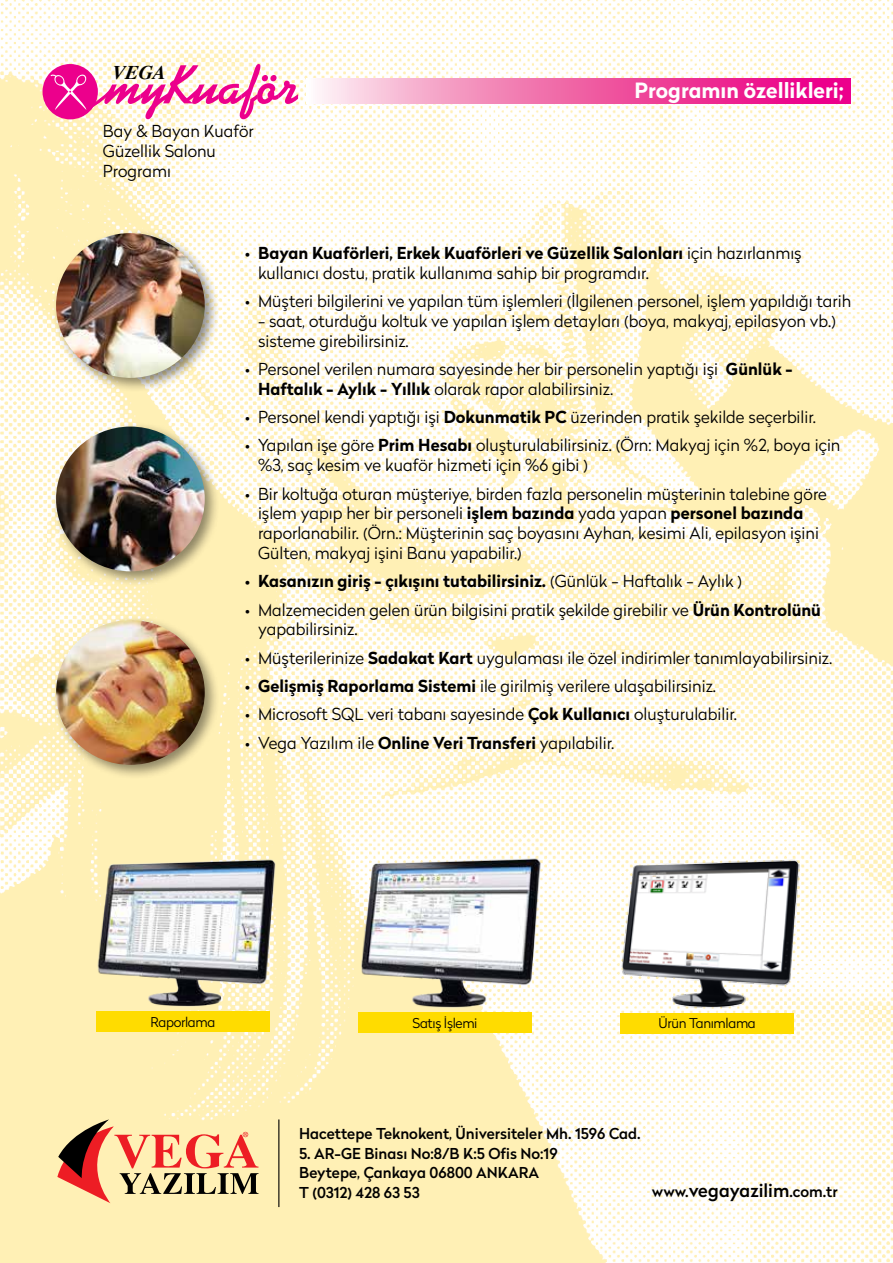
<style>
.page{position:relative;width:893px;height:1263px;background:#fff}
.page>*{position:absolute;margin:0;border:0;box-sizing:border-box;transform-origin:0 0}
.t1{font:700 21px "Radikal";color:#fff}
.t2{font:19.65px "Times Bold Italic Tr";color:#000}
.t3{font:300 16.5px/19.8px "Radikal";color:#000}
.t4{font:700 16.5px "Radikal";color:#000}
.t5{font:500 15px/19.5px "Radikal";color:#000}
.t6{font:300 13.5px "Radikal";letter-spacing:-.025em;color:#000}
.s1{font-weight:700}
.s2{font-weight:300}
.s3{font-size:18px}
</style>
<div class="page">
<img style="left:0;top:0;width:893px;height:1263px">
<div style="left:51px;top:228px;width:169px;height:165px;background:#000;opacity:.45"></div>
<img style="left:56px;top:233px;width:149px;height:145px">
<div style="left:51px;top:422px;width:169px;height:164px;background:#000;opacity:.45"></div>
<img style="left:56px;top:427px;width:149px;height:144px">
<div style="left:51px;top:615px;width:169px;height:165px;background:#000;opacity:.45"></div>
<img style="left:56px;top:620px;width:149px;height:145px">
<svg style="left:57px;top:1119px;width:202px;height:84px;background:#dcaf86"></svg>
<img style="left:94px;top:841px;width:188px;height:174px">
<div style="left:96px;top:1011px;width:174px;height:21px;background:#ffdc00"></div>
<img style="left:618px;top:841px;width:188px;height:174px">
<div style="left:620px;top:1013px;width:174px;height:21px;background:#ffdc00"></div>
<img style="left:356px;top:841px;width:188px;height:174px">
<div style="left:358px;top:1012px;width:174px;height:21px;background:#ffdc00"></div>
<hr style="left:278px;top:1119px;width:1px;height:88px;background:#000">
<svg style="left:306px;top:79px;width:544px;height:25px;background:#f168ae"></svg>
<div style="left:43px;top:64px;width:55px;height:55px;background:#ec008c;border-radius:50%"></div>
<svg style="left:50px;top:64px;width:248px;height:55px"></svg>
<p class="t2" style="left:112px;top:61px;width:55px">VEGA</p>
<p class="t3" style="left:103px;top:121px;width:152px">Bay &amp; Bayan Kuaför<br>Güzellik Salonu<br>Programı</p>
<p class="t1" style="left:634px;top:75px;width:211px">Programın özellikleri;</p>
<p class="t3" style="left:258px;top:243px;width:545px;text-indent:-13px"><span class="s1">• Bayan Kuaförleri, Erkek Kuaförleri ve Güzellik Salonları</span> için hazırlanmış kullanıcı dostu, pratik kullanıma sahip bir programdır.</p>
<p class="t3" style="left:245px;top:291px;width:607px">• Müşteri bilgilerini ve yapılan tüm işlemleri (İlgilenen personel, işlem yapıldığı tarih</p>
<p class="t3" style="left:258px;top:311px;width:579px">- saat, oturduğu koltuk ve yapılan işlem detayları (boya, makyaj, epilasyon vb.) sisteme girebilirsiniz.</p>
<p class="t3" style="left:258px;top:359px;width:536px;text-indent:-13px">• Personel verilen numara sayesinde her bir personelin yaptığı işi <span class="s1">Günlük -<br>Haftalık - Aylık - Yıllık</span> olarak rapor alabilirsiniz.</p>
<p class="t3" style="left:245px;top:407px;width:572px">• Personel kendi yaptığı işi <span class="s1">Dokunmatik PC</span> üzerinden pratik şekilde seçerbilir.</p>
<p class="t3" style="left:258px;top:435px;width:584px;text-indent:-13px">• Yapılan işe göre <span class="s1">Prim Hesabı</span> oluşturulabilirsiniz. (Örn: Makyaj için %2, boya için %3, saç kesim ve kuaför hizmeti için %6 gibi )</p>
<p class="t3" style="left:258px;top:483px;width:570px;text-indent:-13px">• Bir koltuğa oturan müşteriye, birden fazla personelin müşterinin talebine göre işlem yapıp her bir personeli <span class="s1">işlem bazında</span> yada yapan <span class="s1">personel bazında </span>raporlanabilir. (Örn.: Müşterinin saç boyasını Ayhan, kesimi Ali, epilasyon işini Gülten, makyaj işini Banu yapabilir.)</p>
<p class="t4" style="left:245px;top:569px;width:498px">• Kasanızın giriş - çıkışını tutabilirsiniz. <span class="s2">(Günlük - Haftalık - Aylık )</span></p>
<p class="t3" style="left:258px;top:599px;width:565px;text-indent:-13px">• Malzemeciden gelen ürün bilgisini pratik şekilde girebilir ve <span class="s1">Ürün Kontrolünü </span>yapabilirsiniz.</p>
<p class="t3" style="left:245px;top:647px;width:589px">• Müşterilerinize <span class="s1">Sadakat Kart</span> uygulaması ile özel indirimler tanımlayabilirsiniz.</p>
<p class="t3" style="left:245px;top:676px;width:472px"><span class="s1">• Gelişmiş Raporlama Sistemi</span> ile girilmiş verilere ulaşabilirsiniz.</p>
<p class="t3" style="left:245px;top:704px;width:493px">• Microsoft SQL veri tabanı sayesinde <span class="s1">Çok Kullanıcı</span> oluşturulabilir.</p>
<p class="t3" style="left:245px;top:732px;width:371px">• Vega Yazılım ile <span class="s1">Online Veri Transferi</span> yapılabilir.</p>
<p class="t6" style="left:150px;top:1012px;width:66px">Raporlama</p>
<p class="t6" style="left:413px;top:1013px;width:66px">Satış İşlemi</p>
<p class="t6" style="left:659px;top:1014px;width:99px">Ürün Tanımlama</p>
<p class="t5" style="left:299px;top:1124px;width:343px">Hacettepe Teknokent, Üniversiteler Mh. 1596 Cad.</p>
<p class="t5" style="left:299px;top:1143px;width:260px">5. AR-GE Binası No:8/B K:5 Ofis No:19<br>Beytepe, Çankaya 06800 ANKARA<br>T (0312) 428 63 53</p>
<p class="t5" style="left:652px;top:1181px;width:187px">www.<span class="s3">vegayazilim</span>.com.tr</p>
</div>
